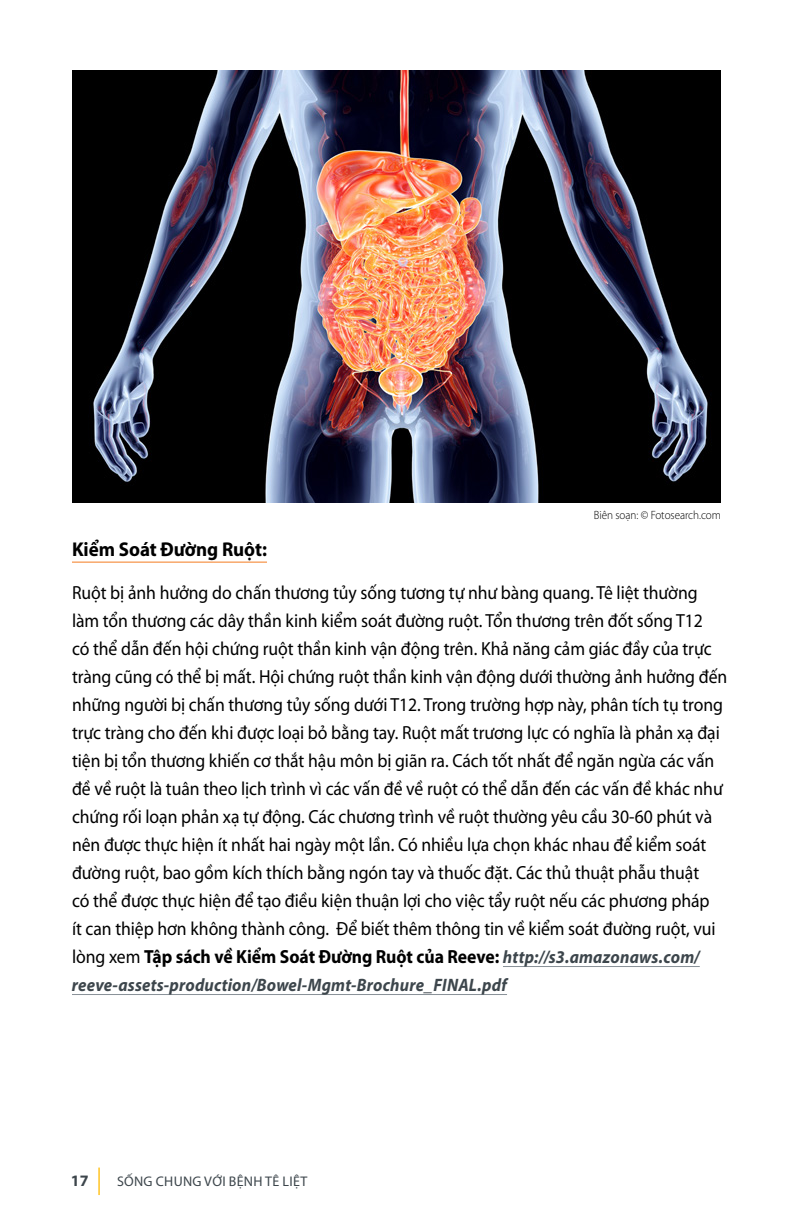
<style>
.page{position:relative;width:792px;height:1224px;background:#fff}
.page>*{position:absolute;margin:0;border:0;box-sizing:border-box;transform-origin:0 0}
.t1{font:700 20px "Myriad Pro";letter-spacing:-.005em;color:#000;scale:.95 1}
.t2{font:19px/28px "Myriad Pro";letter-spacing:-.005em;color:#000;scale:.93 1}
.t3{font:italic 700 18px "Myriad Pro";letter-spacing:.01em;color:#3d464c;scale:.93 1}
.t4{font:700 16px "Myriad Pro";color:#3d464c}
.t5{font:14px "Myriad Pro";letter-spacing:.02em;color:#3d464c}
.t6{font:300 12px "Myriad Pro";letter-spacing:-.005em;color:#000;scale:.93 1}
.s1{font-weight:700}
.s2{font-weight:700;font-style:italic;font-size:18px;color:#3d464c}
</style>
<div class="page">
<hr style="left:98px;top:1168px;width:2px;height:27px;background:#ffc425">
<hr style="left:72px;top:562px;width:195px;height:1px;background:#f47b20">
<hr style="left:503px;top:966px;width:197px;height:1px;background:#899198">
<hr style="left:72px;top:994px;width:435px;height:1px;background:#899198">
<img style="left:72px;top:71px;width:648px;height:432px">
<p class="t6" style="left:594px;top:508px;width:138px">Biên soạn: © Fotosearch.com</p>
<p class="t1" style="left:72px;top:536px;width:207px">Kiểm Soát Đường Ruột:</p>
<p class="t2" style="left:72px;top:578px;width:706px">Ruột bị ảnh hưởng do chấn thương tủy sống tương tự như bàng quang. Tê liệt thường làm tổn thương các dây thần kinh kiểm soát đường ruột. Tổn thương trên đốt sống T12<br>có thể dẫn đến hội chứng ruột thần kinh vận động trên. Khả năng cảm giác đầy của trực tràng cũng có thể bị mất. Hội chứng ruột thần kinh vận động dưới thường ảnh hưởng đến những người bị chấn thương tủy sống dưới T12. Trong trường hợp này, phân tích tụ trong trực tràng cho đến khi được loại bỏ bằng tay. Ruột mất trương lực có nghĩa là phản xạ đại tiện bị tổn thương khiến cơ thắt hậu môn bị giãn ra. Cách tốt nhất để ngăn ngừa các vấn đề về ruột là tuân theo lịch trình vì các vấn đề về ruột có thể dẫn đến các vấn đề khác như chứng rối loạn phản xạ tự động. Các chương trình về ruột thường yêu cầu 30-60 phút và nên được thực hiện ít nhất hai ngày một lần. Có nhiều lựa chọn khác nhau để kiểm soát đường ruột, bao gồm kích thích bằng ngón tay và thuốc đặt. Các thủ thuật phẫu thuật<br>có thể được thực hiện để tạo điều kiện thuận lợi cho việc tẩy ruột nếu các phương pháp<br>ít can thiệp hơn không thành công. Để biết thêm thông tin về kiểm soát đường ruột, vui lòng xem <span class="s1">Tập sách về Kiểm Soát Đường Ruột của Reeve:</span> <span class="s2">http://s3.amazonaws.com/</span></p>
<p class="t3" style="left:72px;top:973px;width:469px">reeve-assets-production/Bowel-Mgmt-Brochure_FINAL.pdf</p>
<p class="t4" style="left:71px;top:1170px;width:19px">17</p>
<p class="t5" style="left:117px;top:1172px;width:192px">SỐNG CHUNG VỚI BỆNH TÊ LIỆT</p>
</div>
